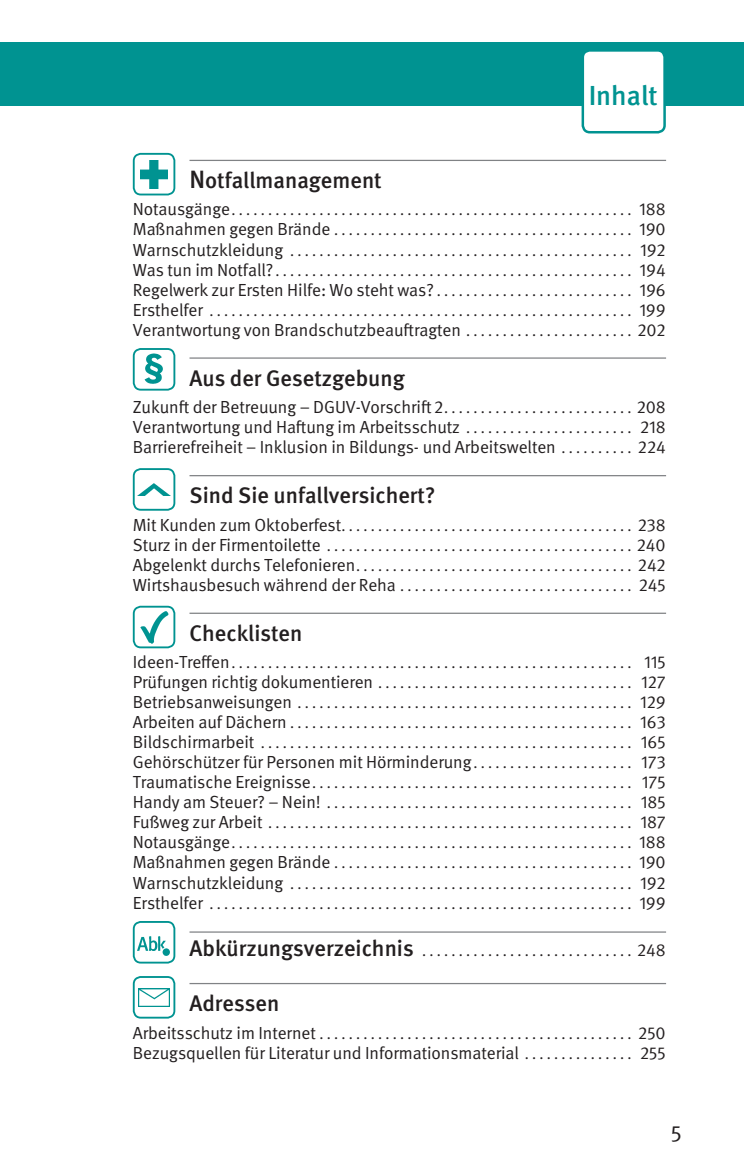
<style>
.page{position:relative;width:744px;height:1176px;background:#fff}
.page>*{position:absolute;margin:0;border:0;box-sizing:border-box;transform-origin:0 0}
.t1{font:500 27.5px "DGUV Meta";color:#009391}
.t2{font:500 22.5px "DGUV Meta";color:#231f20}
.t3{font:22.5px "DGUV Meta";color:#231f20}
.t4{font:17.5px/20px "DGUV Meta";letter-spacing:-.005em;color:#231f20;text-align:justify}
.t5{font:15px/20px "DGUV Meta";color:#231f20;text-align:justify}
.s1{font-size:25px}
.s2{font-size:17.5px}
.s3{font-size:15px}
.s4{font-weight:500;font-size:22.5px}
</style>
<div class="page">
<div style="left:0;top:42px;width:744px;height:64px;background:#009391"></div>
<div style="left:583px;top:50px;width:82px;height:82px;background:#fff;border-radius:7px"></div>
<div style="left:582px;top:49px;width:84px;height:84px;border:2px solid #009391;border-radius:7px"></div>
<hr style="left:190px;top:160px;width:476px;height:1px;background:#808285">
<hr style="left:190px;top:357px;width:476px;height:1px;background:#808285">
<hr style="left:190px;top:475px;width:476px;height:1px;background:#808285">
<hr style="left:190px;top:612px;width:476px;height:1px;background:#808285">
<hr style="left:190px;top:931px;width:476px;height:1px;background:#808285">
<hr style="left:190px;top:982px;width:476px;height:1px;background:#808285">
<img style="left:140px;top:160px;width:28px;height:28px">
<div style="left:133px;top:153px;width:42px;height:42px;border:2px solid #009391;border-radius:7px"></div>
<img style="left:144px;top:353px;width:19px;height:31px">
<div style="left:133px;top:348px;width:42px;height:42px;border:2px solid #009391;border-radius:7px"></div>
<img style="left:138px;top:483px;width:32px;height:12px">
<div style="left:133px;top:468px;width:42px;height:42px;border:2px solid #009391;border-radius:7px"></div>
<img style="left:140px;top:611px;width:28px;height:32px">
<div style="left:133px;top:605px;width:42px;height:43px;border:2px solid #009391;border-radius:7px"></div>
<img style="left:137px;top:936px;width:33px;height:19px">
<div style="left:133px;top:920px;width:42px;height:43px;border:2px solid #009391;border-radius:7px"></div>
<img style="left:138px;top:988px;width:32px;height:18px">
<div style="left:133px;top:975px;width:42px;height:43px;border:2px solid #009391;border-radius:7px"></div>
<h1 class="t1" style="left:589px;top:86px;width:70px">Inhalt</h1>
<h2 class="t2" style="left:190px;top:172px;width:194px"><span class="s1">N</span>otfallmanagement</h2>
<p class="t5" style="left:133px;top:202px;width:534px"><span class="s2">Notausgänge</span>....................................................... <span class="s2">188<br>Maßnahmen gegen Brände</span> ......................................... <span class="s2">190<br>Warnschutzkleidung</span> ............................................... <span class="s2">192<br>Was tun im Notfall?</span>................................................. <span class="s2">194</span></p>
<p class="t4" style="left:133px;top:281px;width:534px">Regelwerk zur Ersten Hilfe: Wo steht was? <span class="s3">. . . . . . . . . . . . . . . . . . . . . . . . . . .</span> 196</p>
<p class="t5" style="left:133px;top:302px;width:534px"><span class="s2">Ersthelfer</span> .......................................................... <span class="s2">199</span></p>
<p class="t4" style="left:133px;top:321px;width:534px">Verantwortung von Brandschutzbeauftragten <span class="s3">. . . . . . . . . . . . . . . . . . . . . . .</span> 202</p>
<h2 class="t2" style="left:190px;top:369px;width:217px">Aus der Gesetzgebung</h2>
<p class="t4" style="left:133px;top:399px;width:534px">Zukunft der Betreuung – DGUV-Vorschrift 2<span class="s3">. . . . . . . . . . . . . . . . . . . . . . . . . .</span> 208<br>Verantwortung und Haftung im Arbeitsschutz <span class="s3">. . . . . . . . . . . . . . . . . . . . . . .</span> 218<br>Barrierefreiheit – Inklusion in Bildungs- und Arbeitswelten <span class="s3">. . . . . . . . . .</span> 224</p>
<h2 class="t2" style="left:190px;top:487px;width:247px">Sind Sie unfallversichert?</h2>
<p class="t5" style="left:133px;top:517px;width:534px"><span class="s2">Mit Kunden zum Oktoberfest</span>........................................ <span class="s2">238<br>Sturz in der Firmentoilette</span> .......................................... <span class="s2">240<br>Abgelenkt durchs Telefonieren</span>...................................... <span class="s2">242</span></p>
<p class="t4" style="left:133px;top:576px;width:534px">Wirtshausbesuch während der Reha <span class="s3">................................</span> 245</p>
<h2 class="t2" style="left:190px;top:624px;width:114px">Checklisten</h2>
<p class="t5" style="left:133px;top:654px;width:534px"><span class="s2">Ideen-Treffen</span>....................................................... <span class="s2">115<br>Prüfungen richtig dokumentieren</span> ................................... <span class="s2">127<br>Betriebsanweisungen</span> .............................................. <span class="s2">129<br>Arbeiten auf Dächern</span> ............................................... <span class="s2">163<br>Bildschirmarbeit</span> ................................................... <span class="s2">165</span></p>
<p class="t4" style="left:133px;top:754px;width:534px">Gehörschützer für Personen mit Hörminderung<span class="s3">. . . . . . . . . . . . . . . . . . . . . .</span> 173</p>
<p class="t5" style="left:133px;top:774px;width:534px"><span class="s2">Traumatische Ereignisse</span>............................................ <span class="s2">175<br>Handy am Steuer? – Nein!</span> .......................................... <span class="s2">185<br>Fußweg zur Arbeit</span> .................................................. <span class="s2">187<br>Notausgänge</span>....................................................... <span class="s2">188<br>Maßnahmen gegen Brände</span> ......................................... <span class="s2">190<br>Warnschutzkleidung</span> ............................................... <span class="s2">192<br>Ersthelfer</span> .......................................................... <span class="s2">199</span></p>
<p class="t5" style="left:190px;top:942px;width:478px"><span class="s4">Abkürzungsverzeichnis</span> ............................. <span class="s2">248</span></p>
<h2 class="t2" style="left:190px;top:994px;width:91px">Adressen</h2>
<p class="t5" style="left:133px;top:1024px;width:534px"><span class="s2">Arbeitsschutz im Internet</span> ........................................... <span class="s2">250</span></p>
<p class="t4" style="left:133px;top:1044px;width:534px">Bezugsquellen für Literatur und Informationsmaterial <span class="s3">. . . . . . . . . . . . . . .</span> 255</p>
<h2 class="t3" style="left:671px;top:1124px;width:12px">5</h2>
</div>
